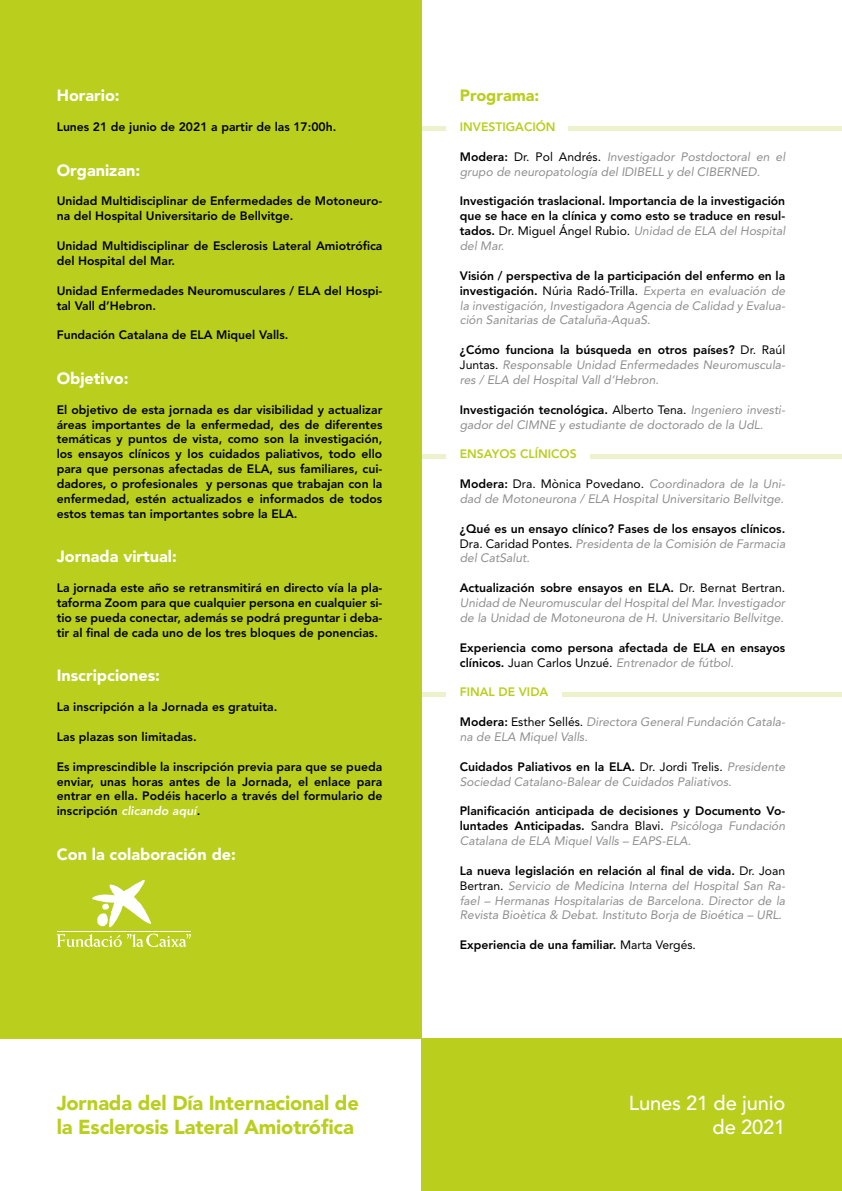
<style>
.page{position:relative;width:842px;height:1191px;background:#fff}
.page>*{position:absolute;margin:0;border:0;box-sizing:border-box;transform-origin:0 0}
.t1{font:900 20.1px "Avenir LT Std";letter-spacing:-.01em;color:#b9ce1d}
.t2{font:500 20.1px "Avenir LT Std";letter-spacing:-.01em;color:#fff}
.t3{font:900 16.2px "Avenir LT Std";color:#fff}
.t4{font:900 16.2px "Avenir LT Std";color:#b9ce1d}
.t5{font:800 12.2px/14.9px "Avenir LT Std";color:#000;text-align:justify}
.t6{font:italic 12.2px/14.9px "Avenir LT Std";color:#8f8f8e}
.t7{font:800 12.2px "Avenir LT Std";color:#b9ce1d}
.s1{font-style:italic;color:#fff}
.s2{font-weight:800;font-style:normal;color:#000}
.s3{font-style:normal;color:#000}
.s4{font-weight:400}
.s5{font-weight:400;font-style:italic;color:#8f8f8e}
</style>
<div class="page">
<div style="left:421px;top:1038px;width:421px;height:153px;background:#b9ce1d"></div>
<hr style="left:421px;top:127px;width:25px;height:4px;background:#edf2cc">
<hr style="left:421px;top:454px;width:25px;height:4px;background:#edf2cc">
<hr style="left:421px;top:692px;width:25px;height:4px;background:#edf2cc">
<hr style="left:569px;top:127px;width:273px;height:4px;background:#edf2cc">
<hr style="left:590px;top:454px;width:252px;height:4px;background:#edf2cc">
<hr style="left:562px;top:692px;width:280px;height:4px;background:#edf2cc">
<div style="left:0;top:0;width:421px;height:1038px;background:#b9ce1d"></div>
<hr style="left:57px;top:930px;width:133px;height:1px;background:#fff">
<svg style="left:92px;top:880px;width:59px;height:47px"></svg>
<svg style="left:57px;top:933px;width:134px;height:14px"></svg>
<p class="t3" style="left:57px;top:86px;width:65px">Horario:</p>
<p class="t5" style="left:57px;top:119px;width:281px">Lunes 21 de junio de 2021 a partir de las 17:00h.</p>
<p class="t3" style="left:57px;top:160px;width:85px">Organizan:</p>
<p class="t5" style="left:57px;top:194px;width:327px">Unidad Multidisciplinar de Enfermedades de Motoneuro&shy;na del Hospital Universitario de Bellvitge.</p>
<p class="t5" style="left:57px;top:238px;width:327px">Unidad Multidisciplinar de Esclerosis Lateral Amiotrófica del Hospital del Mar.</p>
<p class="t5" style="left:57px;top:283px;width:327px">Unidad Enfermedades Neuromusculares / ELA del Hospi&shy;tal Vall d’Hebron.</p>
<p class="t5" style="left:57px;top:328px;width:233px">Fundación Catalana de ELA Miquel Valls.</p>
<p class="t3" style="left:57px;top:368px;width:73px">Objetivo:</p>
<p class="t5" style="left:57px;top:402px;width:327px">El objetivo de esta jornada es dar visibilidad y actualizar áreas importantes de la enfermedad, des de diferentes temáticas y puntos de vista, como son la investigación, los ensayos clínicos y los cuidados paliativos, todo ello para que personas afectadas de ELA, sus familiares, cui&shy;dadores, o profesionales y personas que trabajan con la enfermedad, estén actualizados e informados de todos estos temas tan importantes sobre la ELA.</p>
<p class="t3" style="left:57px;top:547px;width:122px">Jornada virtual:</p>
<p class="t5" style="left:57px;top:580px;width:327px">La jornada este año se retransmitirá en directo vía la pla&shy;taforma Zoom para que cualquier persona en cualquier si&shy;tio se pueda conectar, además se podrá preguntar i deba&shy;tir al final de cada uno de los tres bloques de ponencias.</p>
<p class="t3" style="left:57px;top:666px;width:105px">Inscripciones:</p>
<p class="t5" style="left:57px;top:699px;width:222px">La inscripción a la Jornada es gratuita.</p>
<p class="t5" style="left:57px;top:729px;width:142px">Las plazas son limitadas.</p>
<p class="t5" style="left:57px;top:759px;width:327px">Es imprescindible la inscripción previa para que se pueda enviar, unas horas antes de la Jornada, el enlace para entrar en ella. Podéis hacerlo a través del formulario de inscripción <span class="s1">clicando aquí</span>.</p>
<p class="t3" style="left:57px;top:844px;width:181px">Con la colaboración de:</p>
<p class="t1" style="left:57px;top:1091px;width:304px">Jornada del Día Internacional de</p>
<p class="t1" style="left:57px;top:1115px;width:299px">la Esclerosis Lateral Amiotrófica</p>
<p class="t4" style="left:460px;top:86px;width:81px">Programa:</p>
<p class="t7" style="left:460px;top:120px;width:97px">INVESTIGACIÓN</p>
<p class="t6" style="left:460px;top:149px;width:327px"><span class="s2">Modera:</span> <span class="s3">Dr. Pol Andrés.</span> Investigador Postdoctoral en el grupo de neuropatología del IDIBELL y del CIBERNED.</p>
<p class="t5" style="left:460px;top:194px;width:327px">Investigación traslacional. Importancia de la investigación que se hace en la clínica y como esto se traduce en resul&shy;tados. <span class="s4">Dr. Miguel Ángel Rubio.</span> <span class="s5">Unidad de ELA del Hospital del Mar.</span></p>
<p class="t6" style="left:460px;top:268px;width:327px;text-align:justify"><span class="s2">Visión / perspectiva de la participación del enfermo en la investigación.</span> <span class="s3">Núria Radó-Trilla.</span> Experta en evaluación de la investigación, Investigadora Agencia de Calidad y Evalua&shy;ción Sanitarias de Cataluña-AquaS.</p>
<p class="t6" style="left:460px;top:343px;width:327px;text-align:justify"><span class="s2">¿Cómo funciona la búsqueda en otros países?</span> <span class="s3">Dr. Raúl Juntas.</span> Responsable Unidad Enfermedades Neuromuscula&shy;res / ELA del Hospital Vall d’Hebron.</p>
<p class="t6" style="left:460px;top:402px;width:327px"><span class="s2">Investigación tecnológica.</span> <span class="s3">Alberto Tena.</span> Ingeniero investi&shy;gador del CIMNE y estudiante de doctorado de la UdL.</p>
<p class="t7" style="left:460px;top:447px;width:118px">ENSAYOS CLÍNICOS</p>
<p class="t6" style="left:460px;top:476px;width:327px"><span class="s2">Modera:</span> <span class="s3">Dra. Mònica Povedano.</span> Coordinadora de la Uni&shy;dad de Motoneurona / ELA Hospital Universitario Bellvitge.</p>
<p class="t5" style="left:460px;top:521px;width:327px">¿Qué es un ensayo clínico? Fases de los ensayos clínicos.<br><span class="s4">Dra. Caridad Pontes.</span> <span class="s5">Presidenta de la Comisión de Farmacia del CatSalut.</span></p>
<p class="t6" style="left:460px;top:581px;width:327px;text-align:justify"><span class="s2">Actualización sobre ensayos en ELA.</span> <span class="s3">Dr. Bernat Bertran.<br></span>Unidad de Neuromuscular del Hospital del Mar. Investigador de la Unidad de Motoneurona de H. Universitario Bellvitge.</p>
<p class="t5" style="left:460px;top:640px;width:327px">Experiencia como persona afectada de ELA en ensayos clínicos. <span class="s4">Juan Carlos Unzué.</span> <span class="s5">Entrenador de fútbol.</span></p>
<p class="t7" style="left:460px;top:685px;width:90px">FINAL DE VIDA</p>
<p class="t6" style="left:460px;top:714px;width:327px"><span class="s2">Modera:</span> <span class="s3">Esther Sellés.</span> Directora General Fundación Catala&shy;na de ELA Miquel Valls.</p>
<p class="t6" style="left:460px;top:759px;width:327px"><span class="s2">Cuidados Paliativos en la ELA.</span> <span class="s3">Dr. Jordi Trelis.</span> Presidente<br>Sociedad Catalano-Balear de Cuidados Paliativos.</p>
<p class="t5" style="left:460px;top:803px;width:327px">Planificación anticipada de decisiones y Documento Vo&shy;luntades Anticipadas. <span class="s4">Sandra Blavi.</span> <span class="s5">Psicóloga Fundación Catalana de ELA Miquel Valls – EAPS-ELA.</span></p>
<p class="t6" style="left:460px;top:863px;width:327px;text-align:justify"><span class="s2">La nueva legislación en relación al final de vida.</span> <span class="s3">Dr. Joan Bertran.</span> Servicio de Medicina Interna del Hospital San Ra&shy;fael – Hermanas Hospitalarias de Barcelona. Director de la Revista Bioètica &amp; Debat. Instituto Borja de Bioética – URL.</p>
<p class="t5" style="left:460px;top:937px;width:238px">Experiencia de una familiar. <span class="s4">Marta Vergés.</span></p>
<p class="t2" style="left:629px;top:1091px;width:158px">Lunes 21 de junio</p>
<p class="t2" style="left:713px;top:1115px;width:74px">de 2021</p>
</div>
